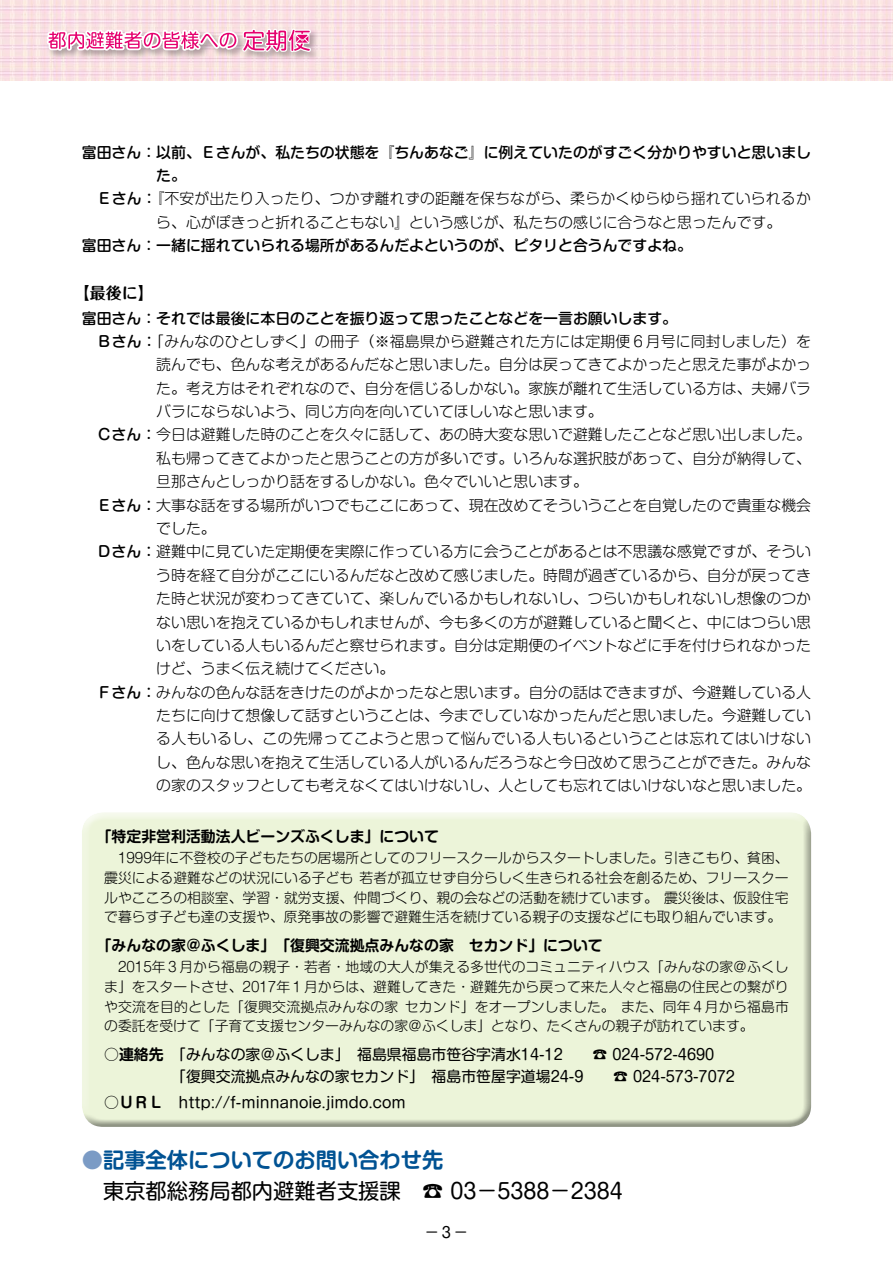
<style>
.page{position:relative;width:893px;height:1263px;background:#fff}
.page>*{position:absolute;margin:0;border:0;box-sizing:border-box;transform-origin:0 0}
.t1{font:21.3px "Shin M Go Pro";color:#000}
.t2{font:700 21.3px "Shin M Go Pro De";color:#005293}
.t3{font:700 15.9px "Maru Fo Pro";color:#000}
.t4{font:300 14.85px "Shin M Go Pro";color:#000}
.t5{font:500 14.85px "Shin M Go Pro";color:#000}
.t6{font:14.85px/21.8px "Shin M Go Pro";color:#000}
.t7{font:700 14.85px "Shin M Go Pro De";color:#000}
.t8{font:300 14.85px "Shin M Go Pro";letter-spacing:.025em;color:#000}
.t9{font:300 13.8px/19.6px "Shin M Go Pro";color:#000;text-align:justify}
.s1{font-weight:500}
.s2{font-family:"Shin M Go Pro De";font-weight:700}
.s3{color:#7b9bc5}
</style>
<div class="page">
<img style="left:0;top:0;width:893px;height:81px">
<div style="left:45px;top:27px;width:275px;height:34px;background:#000;opacity:.3"></div>
<svg style="left:47px;top:29px;width:264px;height:23px"></svg>
<div style="left:81px;top:809px;width:732px;height:307px;background:#fff;opacity:.75"></div>
<div style="left:81px;top:817px;width:732px;height:310px;background:#ecf4d9"></div>
<div style="left:425px;top:1230px;width:14px;height:4px;border:3px solid #fff"></div>
<div style="left:454px;top:1230px;width:14px;height:4px;border:3px solid #fff"></div>
<p class="t5" style="left:82px;top:140px;width:731px">富田さん：以前、Ｅさんが、私たちの状態を『ちんあなご』に例えていたのがすごく分かりやすいと思いまし</p>
<p class="t5" style="left:156px;top:163px;width:31px">た。</p>
<p class="t4" style="left:82px;top:187px;width:730px"><span class="s1">　Ｅさん：</span>『不安が出たり入ったり、つかず離れずの距離を保ちながら、柔らかくゆらゆら揺れていられるか</p>
<p class="t4" style="left:156px;top:210px;width:627px">ら、心がぽきっと折れることもない』という感じが、私たちの感じに合うなと思ったんです。</p>
<p class="t5" style="left:82px;top:234px;width:612px">富田さん：一緒に揺れていられる場所があるんだよというのが、ピタリと合うんですよね。</p>
<p class="t3" style="left:74px;top:280px;width:81px">【最後に】</p>
<p class="t5" style="left:82px;top:306px;width:597px">富田さん：それでは最後に本日のことを振り返って思ったことなどを一言お願いします。</p>
<p class="t4" style="left:82px;top:329px;width:731px"><span class="s1">　Ｂさん：</span>「みんなのひとしずく」の冊子（※福島県から避難された方には定期便６月号に同封しました）を</p>
<p class="t4" style="left:156px;top:353px;width:656px">読んでも、色んな考えがあるんだなと思いました。自分は戻ってきてよかったと思えた事がよかっ</p>
<p class="t4" style="left:156px;top:376px;width:656px">た。考え方はそれぞれなので、自分を信じるしかない。家族が離れて生活している方は、夫婦バラ</p>
<p class="t4" style="left:156px;top:399px;width:448px">バラにならないよう、同じ方向を向いていてほしいなと思います。</p>
<p class="t4" style="left:82px;top:423px;width:731px"><span class="s1">　Ｃさん：</span>今日は避難した時のことを久々に話して、あの時大変な思いで避難したことなど思い出しました。</p>
<p class="t4" style="left:156px;top:446px;width:656px">私も帰ってきてよかったと思うことの方が多いです。いろんな選択肢があって、自分が納得して、</p>
<p class="t4" style="left:156px;top:470px;width:433px">旦那さんとしっかり話をするしかない。色々でいいと思います。</p>
<p class="t4" style="left:82px;top:493px;width:731px"><span class="s1">　Ｅさん：</span>大事な話をする場所がいつでもここにあって、現在改めてそういうことを自覚したので貴重な機会</p>
<p class="t4" style="left:156px;top:516px;width:61px">でした。</p>
<p class="t4" style="left:82px;top:540px;width:731px"><span class="s1">　Ｄさん：</span>避難中に見ていた定期便を実際に作っている方に会うことがあるとは不思議な感覚ですが、そうい</p>
<p class="t4" style="left:156px;top:563px;width:656px">う時を経て自分がここにいるんだなと改めて感じました。時間が過ぎているから、自分が戻ってき</p>
<p class="t4" style="left:156px;top:586px;width:656px">た時と状況が変わってきていて、楽しんでいるかもしれないし、つらいかもしれないし想像のつか</p>
<p class="t4" style="left:156px;top:610px;width:656px">ない思いを抱えているかもしれませんが、今も多くの方が避難していると聞くと、中にはつらい思</p>
<p class="t4" style="left:156px;top:633px;width:656px">いをしている人もいるんだと察せられます。自分は定期便のイベントなどに手を付けられなかった</p>
<p class="t4" style="left:156px;top:657px;width:240px">けど、うまく伝え続けてください。</p>
<p class="t4" style="left:82px;top:680px;width:731px"><span class="s1">　Ｆさん：</span>みんなの色んな話をきけたのがよかったなと思います。自分の話はできますが、今避難している人</p>
<p class="t4" style="left:156px;top:703px;width:656px">たちに向けて想像して話すということは、今までしていなかったんだと思いました。今避難してい</p>
<p class="t8" style="left:156px;top:727px;width:656px">る人もいるし、この先帰ってこようと思って悩んでいる人もいるということは忘れてはいけない</p>
<p class="t4" style="left:156px;top:750px;width:656px">し、色んな思いを抱えて生活している人がいるんだろうなと今日改めて思うことができた。みんな</p>
<p class="t4" style="left:156px;top:774px;width:656px">の家のスタッフとしても考えなくてはいけないし、人としても忘れてはいけないなと思いました。</p>
<p class="t7" style="left:97px;top:825px;width:344px">「特定非営利活動法人ビーンズふくしま」について</p>
<p class="t9" style="left:104px;top:846px;width:686px">　1999年に不登校の子どもたちの居場所としてのフリースクールからスタートしました。引きこもり、貧困、震災による避難などの状況にいる子ども 若者が孤立せず自分らしく生きられる社会を創るため、フリースクールやこころの相談室、学習・就労支援、仲間づくり、親の会などの活動を続けています。 震災後は、仮設住宅で暮らす子ども達の支援や、原発事故の影響で避難生活を続けている親子の支援などにも取り組んでいます。</p>
<p class="t7" style="left:97px;top:933px;width:507px">「みんなの家＠ふくしま」　「復興交流拠点みんなの家　セカンド」について</p>
<p class="t9" style="left:104px;top:955px;width:686px">　2015年３月から福島の親子・若者・地域の大人が集える多世代のコミュニティハウス「みんなの家＠ふくしま」をスタートさせ、2017年１月からは、避難してきた・避難先から戻って来た人々と福島の住民との繋がりや交流を目的とした「復興交流拠点みんなの家 セカンド」をオープンしました。 また、同年４月から福島市の委託を受けて「子育て支援センターみんなの家＠ふくしま」となり、たくさんの親子が訪れています。</p>
<p class="t6" style="left:171px;top:1042px;width:565px;text-indent:-67px"><span class="s2">○連絡先</span> 「みんなの家＠ふくしま」　福島県福島市笹谷字清水14-12　　☎ 024-572-4690<br>「復興交流拠点みんなの家セカンド」　福島市笹屋字道場24-9　　☎ 024-573-7072</p>
<p class="t6" style="left:104px;top:1090px;width:303px"><span class="s2">○ＵＲＬ</span> http://f-minnanoie.jimdo.com</p>
<h1 class="t2" style="left:82px;top:1142px;width:363px"><span class="s3">●</span>記事全体についてのお問い合わせ先</h1>
<h1 class="t1" style="left:82px;top:1173px;width:542px">　東京都総務局都内避難者支援課　☎ 03−5388−2384</h1>
<p class="t6" style="left:425px;top:1219px;width:45px">− 3 −</p>
</div>
